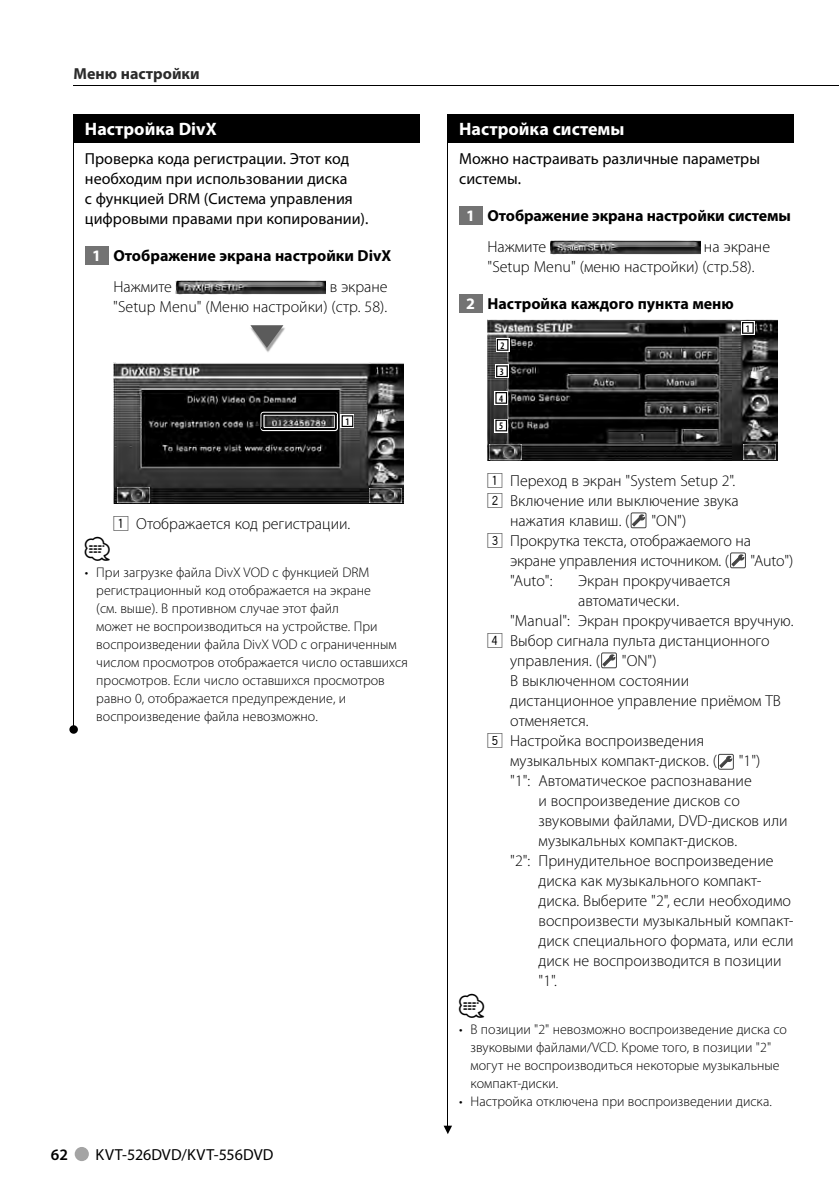
<style>
.page{position:relative;width:839px;height:1191px;background:#fff}
.page>*{position:absolute;margin:0;border:0;box-sizing:border-box;transform-origin:0 0}
.t1{font:24px "Car Symble";color:#000}
.t2{font:700 18px "Myriad Pro";color:#fff}
.t3{font:300 16px/20px "Myriad Pro";color:#000;text-align:right}
.t4{font:16px/20px "Myriad Pro";color:#000}
.t5{font:700 16px/31.4px "Myriad Pro";color:#000}
.t6{font:700 16px "Myriad Pro";color:#2b2b2b}
.t7{font:600 16px "Myriad Pro";color:#000}
.t8{font:300 14px/18px "Myriad Pro";color:#000}
.t9{font:600 condensed 10px "Myriad Pro";color:#000}
.s1{color:#fff}
.s2{font-weight:300}
.s3{font-family:"Akakusuji";font-weight:400}
</style>
<div class="page">
<div style="left:75px;top:1147px;width:14px;height:14px;background:#a4a4a4;border-radius:50%"></div>
<hr style="left:74px;top:85px;width:765px;height:1px;background:#000">
<div style="left:74px;top:114px;width:345px;height:29px;background:#000"></div>
<div style="left:85px;top:247px;width:23px;height:18px;background:#737373"></div>
<img style="left:176px;top:280px;width:150px;height:14px">
<img style="left:264px;top:327px;width:21px;height:25px">
<svg style="left:250px;top:325px;width:33px;height:23px"></svg>
<img style="left:113px;top:363px;width:290px;height:140px">
<svg style="left:353px;top:414px;width:1px;height:14px"></svg>
<svg style="left:260px;top:412px;width:93px;height:19px;background:#676767"></svg>
<img style="left:117px;top:487px;width:32px;height:15px">
<img style="left:370px;top:488px;width:32px;height:15px">
<div style="left:448px;top:114px;width:346px;height:29px;background:#000"></div>
<div style="left:459px;top:207px;width:23px;height:18px;background:#737373"></div>
<div style="left:459px;top:295px;width:23px;height:18px;background:#737373"></div>
<img style="left:550px;top:240px;width:150px;height:14px">
<img style="left:488px;top:319px;width:289px;height:141px">
<svg style="left:495px;top:419px;width:13px;height:13px"></svg>
<svg style="left:495px;top:420px;width:12px;height:11px"></svg>
<svg style="left:496px;top:338px;width:13px;height:14px"></svg>
<svg style="left:497px;top:339px;width:12px;height:12px"></svg>
<svg style="left:495px;top:365px;width:14px;height:13px"></svg>
<svg style="left:496px;top:365px;width:12px;height:12px"></svg>
<svg style="left:495px;top:391px;width:13px;height:13px"></svg>
<svg style="left:495px;top:392px;width:12px;height:12px"></svg>
<div style="left:741px;top:321px;width:13px;height:13px;background:#fff"></div>
<svg style="left:742px;top:322px;width:12px;height:12px"></svg>
<img style="left:744px;top:444px;width:32px;height:15px">
<img style="left:490px;top:445px;width:32px;height:15px">
<div style="left:631px;top:512px;width:15px;height:16px;border:1px solid #434343"></div>
<svg style="left:632px;top:514px;width:13px;height:13px"></svg>
<div style="left:730px;top:552px;width:16px;height:16px;border:1px solid #434343"></div>
<svg style="left:731px;top:554px;width:13px;height:13px"></svg>
<div style="left:601px;top:652px;width:16px;height:16px;border:1px solid #434343"></div>
<svg style="left:602px;top:654px;width:13px;height:13px"></svg>
<div style="left:718px;top:754px;width:16px;height:15px;border:1px solid #434343"></div>
<svg style="left:719px;top:756px;width:13px;height:12px"></svg>
<hr style="left:448px;top:114px;width:1px;height:1017px;background:#000">
<svg style="left:444px;top:1125px;width:8px;height:9px"></svg>
<hr style="left:73px;top:114px;width:1px;height:615px;background:#000">
<div style="left:69px;top:725px;width:9px;height:9px;background:#000;border-radius:50%"></div>
<p class="t6" style="left:74px;top:68px;width:127px">Меню настройки</p>
<p class="t2" style="left:85px;top:122px;width:133px">Настройка DivX</p>
<p class="t4" style="left:85px;top:149px;width:285px">Проверка кода регистрации. Этот код необходим при использовании диска<br>с функцией DRM (Система управления цифровыми правами при копировании).</p>
<p class="t5" style="left:113px;top:241px;width:280px;text-indent:-21px"><span class="s1">1</span> Отображение экрана настройки DivX<br><span class="s2">Нажмите</span></p>
<p class="t3" style="left:113px;top:278px;width:276px">в экране<br>"Setup Menu" (Меню настройки) (стр. 58).</p>
<p class="t9" style="left:345px;top:418px;width:6px">1</p>
<p class="t3" style="left:113px;top:515px;width:239px"><span class="s3">1</span> Отображается код регистрации.</p>
<h1 class="t1" style="left:85px;top:536px;width:27px">⁄</h1>
<p class="t8" style="left:96px;top:564px;width:313px;text-indent:-11px">• При загрузке файла DivX VOD с функцией DRM регистрационный код отображается на экране<br>(см. выше). В противном случае этот файл<br>может не воспроизводиться на устройстве. При воспроизведении файла DivX VOD с ограниченным числом просмотров отображается число оставшихся просмотров. Если число оставшихся просмотров равно 0, отображается предупреждение, и воспроизведение файла невозможно.</p>
<p class="t7" style="left:51px;top:1148px;width:19px">62</p>
<p class="t4" style="left:96px;top:1145px;width:179px">KVT-526DVD/KVT-556DVD</p>
<p class="t2" style="left:459px;top:122px;width:167px">Настройка системы</p>
<p class="t4" style="left:459px;top:149px;width:302px">Можно настраивать различные параметры системы.</p>
<p class="t5" style="left:488px;top:201px;width:305px;text-indent:-21px"><span class="s1">1</span> Отображение экрана настройки системы<br><span class="s2">Нажмите</span></p>
<p class="t3" style="left:487px;top:238px;width:284px;text-align:left;text-indent:216px">на экране "Setup Menu" (меню настройки) (стр.58).</p>
<p class="t5" style="left:466px;top:289px;width:269px"><span class="s1">2</span> Настройка каждого пункта меню</p>
<p class="t9" style="left:501px;top:341px;width:6px">2</p>
<p class="t9" style="left:500px;top:368px;width:6px">3</p>
<p class="t9" style="left:499px;top:394px;width:6px">4</p>
<p class="t9" style="left:499px;top:422px;width:6px">5</p>
<p class="t9" style="left:746px;top:324px;width:6px">1</p>
<p class="t3" style="left:488px;top:472px;width:249px"><span class="s3">1</span> Переход в экран "System Setup 2".</p>
<p class="t3" style="left:488px;top:492px;width:253px"><span class="s3">2</span> Включение или выключение звука</p>
<p class="t3" style="left:510px;top:512px;width:121px">нажатия клавиш. (</p>
<p class="t3" style="left:651px;top:512px;width:36px">"ON")</p>
<p class="t3" style="left:488px;top:532px;width:265px"><span class="s3">3</span> Прокрутка текста, отображаемого на</p>
<p class="t3" style="left:510px;top:552px;width:220px">экране управления источником. (</p>
<p class="t3" style="left:751px;top:552px;width:44px">"Auto")</p>
<p class="t3" style="left:510px;top:572px;width:44px">"Auto":</p>
<p class="t3" style="left:578px;top:572px;width:154px">Экран прокручивается</p>
<p class="t3" style="left:578px;top:592px;width:102px">автоматически.</p>
<p class="t3" style="left:510px;top:612px;width:285px">"Manual": Экран прокручивается вручную.</p>
<p class="t3" style="left:488px;top:632px;width:283px"><span class="s3">4</span> Выбор сигнала пульта дистанционного</p>
<p class="t3" style="left:510px;top:652px;width:91px">управления. (</p>
<p class="t3" style="left:622px;top:652px;width:36px">"ON")</p>
<p class="t3" style="left:510px;top:672px;width:180px">В выключенном состоянии</p>
<p class="t3" style="left:510px;top:692px;width:272px">дистанционное управление приёмом ТВ</p>
<p class="t3" style="left:510px;top:712px;width:80px">отменяется.</p>
<p class="t3" style="left:488px;top:732px;width:218px"><span class="s3">5</span> Настройка воспроизведения</p>
<p class="t3" style="left:510px;top:752px;width:208px">музыкальных компакт-дисков. (</p>
<p class="t3" style="left:739px;top:752px;width:23px">"1")</p>
<p class="t3" style="left:510px;top:772px;width:243px">"1": Автоматическое распознавание</p>
<p class="t3" style="left:539px;top:792px;width:203px">и воспроизведение дисков со</p>
<p class="t3" style="left:539px;top:812px;width:251px">звуковыми файлами, DVD-дисков или</p>
<p class="t3" style="left:539px;top:832px;width:200px">музыкальных компакт-дисков.</p>
<p class="t3" style="left:510px;top:852px;width:265px">"2": Принудительное воспроизведение</p>
<p class="t3" style="left:539px;top:872px;width:224px">диска как музыкального компакт-</p>
<p class="t3" style="left:539px;top:892px;width:254px">диска. Выберите "2", если необходимо</p>
<p class="t3" style="left:539px;top:912px;width:257px">воспроизвести музыкальный компакт-</p>
<p class="t3" style="left:539px;top:932px;width:257px">диск специального формата, или если</p>
<p class="t3" style="left:539px;top:952px;width:245px">диск не воспроизводится в позиции</p>
<p class="t3" style="left:539px;top:972px;width:20px">"1".</p>
<h1 class="t1" style="left:459px;top:993px;width:27px">⁄</h1>
<p class="t8" style="left:470px;top:1021px;width:318px;text-indent:-11px">• В позиции "2" невозможно воспроизведение диска со звуковыми файлами/VCD. Кроме того, в позиции "2" могут не воспроизводиться некоторые музыкальные компакт-диски.</p>
<p class="t8" style="left:459px;top:1093px;width:314px">• Настройка отключена при воспроизведении диска.</p>
</div>
